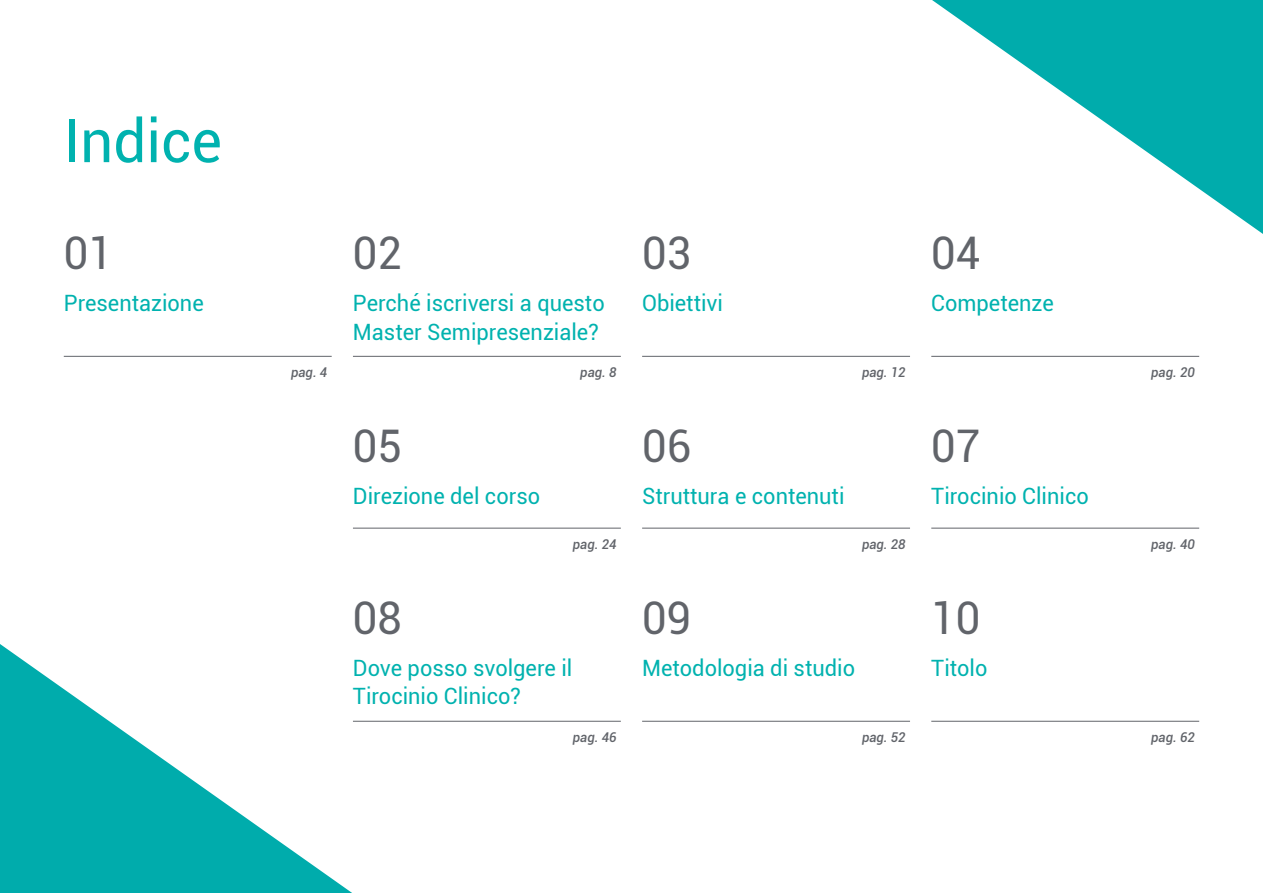
<style>
.page{position:relative;width:1263px;height:893px;background:#fff}
.page>*{position:absolute;margin:0;border:0;box-sizing:border-box;transform-origin:0 0}
.t1{font:60px "Roboto";color:#00b2af}
.t2{font:45px "Roboto";color:#61646a}
.t3{font:22.5px/28.5px "Roboto";color:#00b2af}
.t4{font:italic 500 13.5px "Roboto";color:#61646a}
</style>
<div class="page">
<svg style="left:0;top:644px;width:352px;height:249px"></svg>
<svg style="left:932px;top:0;width:331px;height:234px"></svg>
<hr style="left:353px;top:356px;width:268px;height:1px;background:#61646a">
<hr style="left:642px;top:356px;width:268px;height:1px;background:#61646a">
<hr style="left:931px;top:356px;width:268px;height:1px;background:#61646a">
<hr style="left:642px;top:528px;width:268px;height:1px;background:#61646a">
<hr style="left:353px;top:528px;width:268px;height:1px;background:#61646a">
<hr style="left:931px;top:528px;width:268px;height:1px;background:#61646a">
<hr style="left:353px;top:721px;width:268px;height:1px;background:#61646a">
<hr style="left:642px;top:721px;width:268px;height:1px;background:#61646a">
<hr style="left:931px;top:721px;width:268px;height:1px;background:#61646a">
<hr style="left:64px;top:356px;width:268px;height:1px;background:#61646a">
<h1 class="t1" style="left:64px;top:99px;width:160px">Indice</h1>
<h2 class="t2" style="left:64px;top:221px;width:51px">01</h2>
<p class="t3" style="left:64px;top:288px;width:142px">Presentazione</p>
<p class="t4" style="left:291px;top:363px;width:38px">pag. 4</p>
<h2 class="t2" style="left:353px;top:221px;width:51px">02</h2>
<h2 class="t2" style="left:642px;top:221px;width:51px">03</h2>
<h2 class="t2" style="left:931px;top:221px;width:51px">04</h2>
<p class="t3" style="left:353px;top:288px;width:253px">Perché iscriversi a questo<br>Master Semipresenziale?</p>
<p class="t3" style="left:642px;top:288px;width:82px">Obiettivi</p>
<p class="t3" style="left:931px;top:288px;width:124px">Competenze</p>
<p class="t4" style="left:580px;top:363px;width:38px">pag. 8</p>
<p class="t4" style="left:862px;top:363px;width:45px">pag. 12</p>
<p class="t4" style="left:1151px;top:363px;width:45px">pag. 20</p>
<h2 class="t2" style="left:353px;top:414px;width:51px">05</h2>
<h2 class="t2" style="left:642px;top:414px;width:51px">06</h2>
<h2 class="t2" style="left:931px;top:414px;width:51px">07</h2>
<p class="t3" style="left:353px;top:481px;width:189px">Direzione del corso</p>
<p class="t3" style="left:642px;top:481px;width:204px">Struttura e contenuti</p>
<p class="t3" style="left:931px;top:481px;width:159px">Tirocinio Clinico</p>
<p class="t4" style="left:573px;top:535px;width:45px">pag. 24</p>
<p class="t4" style="left:862px;top:535px;width:45px">pag. 28</p>
<p class="t4" style="left:1151px;top:535px;width:45px">pag. 40</p>
<h2 class="t2" style="left:353px;top:586px;width:51px">08</h2>
<h2 class="t2" style="left:642px;top:586px;width:51px">09</h2>
<h2 class="t2" style="left:931px;top:586px;width:51px">10</h2>
<p class="t3" style="left:353px;top:653px;width:221px">Dove posso svolgere il</p>
<p class="t3" style="left:642px;top:653px;width:214px">Metodologia di studio</p>
<p class="t3" style="left:353px;top:681px;width:169px">Tirocinio Clinico?</p>
<p class="t3" style="left:931px;top:653px;width:58px">Titolo</p>
<p class="t4" style="left:573px;top:728px;width:45px">pag. 46</p>
<p class="t4" style="left:862px;top:728px;width:45px">pag. 52</p>
<p class="t4" style="left:1151px;top:728px;width:45px">pag. 62</p>
</div>
